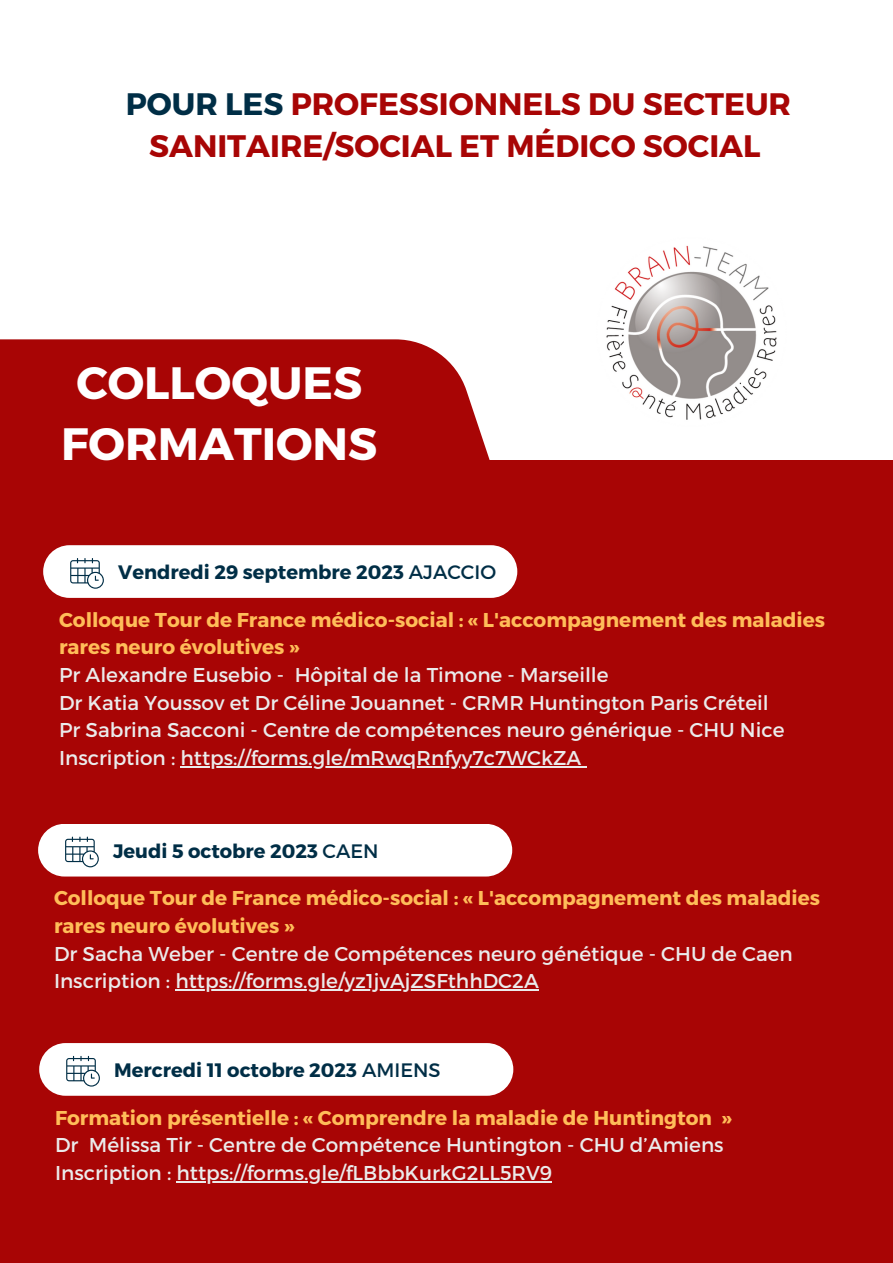
<style>
.page{position:relative;width:893px;height:1263px;background:#fff}
.page>*{position:absolute;margin:0;border:0;box-sizing:border-box;transform-origin:0 0}
.t1{font:700 45.3px "Montserrat";color:#fff}
.t2{font:700 31.05px/41.6px "Montserrat";color:#a80505;text-align:center}
.t3{font:20.02px "Montserrat";color:#ebebeb}
.t4{font:700 20.02px/27.6px "Montserrat";color:#ffbd59}
.t5{font:700 19.42px "Montserrat";color:#002e46}
.s1{color:#002e46}
.s2{font-weight:400}
</style>
<div class="page">
<div style="left:0;top:460px;width:893px;height:803px;background:#a80505"></div>
<div style="left:0;top:339px;width:494px;height:175px;background:#a80505"></div>
<div style="left:43px;top:545px;width:474px;height:53px;background:#fff;border-radius:26px"></div>
<svg style="left:70px;top:558px;width:34px;height:31px"></svg>
<div style="left:38px;top:824px;width:474px;height:52px;background:#fff;border-radius:26px"></div>
<svg style="left:65px;top:837px;width:34px;height:30px"></svg>
<img style="left:606px;top:245px;width:171px;height:175px">
<hr style="left:180px;top:766px;width:401px;height:1px;background:#ebebeb">
<hr style="left:175px;top:989px;width:364px;height:2px;background:#ebebeb">
<div style="left:39px;top:1043px;width:474px;height:53px;background:#fff;border-radius:26px"></div>
<svg style="left:66px;top:1056px;width:34px;height:30px"></svg>
<hr style="left:176px;top:1181px;width:376px;height:2px;background:#ebebeb">
<p class="t2" style="left:126px;top:82px;width:666px"><span class="s1">POUR LES</span> PROFESSIONNELS DU SECTEUR<br>SANITAIRE/SOCIAL ET MÉDICO SOCIAL</p>
<p class="t1" style="left:76px;top:353px;width:287px">COLLOQUES</p>
<p class="t1" style="left:61px;top:414px;width:318px">FORMATIONS</p>
<p class="t5" style="left:118px;top:560px;width:379px">Vendredi 29 septembre 2023 <span class="s2">AJACCIO</span></p>
<p class="t4" style="left:59px;top:605px;width:767px">Colloque Tour de France médico-social : « L'accompagnement des maladies rares neuro évolutives »</p>
<p class="t3" style="left:59px;top:662px;width:551px">Pr Alexandre Eusebio - Hôpital de la Timone - Marseille</p>
<p class="t3" style="left:59px;top:689px;width:711px">Dr Katia Youssov et Dr Céline Jouannet - CRMR Huntington Paris Créteil</p>
<p class="t3" style="left:59px;top:717px;width:727px">Pr Sabrina Sacconi - Centre de compétences neuro générique - CHU Nice</p>
<p class="t3" style="left:59px;top:744px;width:524px">Inscription : https://forms.gle/mRwqRnfyy7c7WCkZA</p>
<p class="t5" style="left:113px;top:838px;width:267px">Jeudi 5 octobre 2023 <span class="s2">CAEN</span></p>
<p class="t4" style="left:54px;top:883px;width:767px">Colloque Tour de France médico-social : « L'accompagnement des maladies rares neuro évolutives »</p>
<p class="t3" style="left:54px;top:940px;width:740px">Dr Sacha Weber - Centre de Compétences neuro génétique - CHU de Caen</p>
<p class="t3" style="left:54px;top:968px;width:486px">Inscription : https://forms.gle/yz1jvAjZSFthhDC2A</p>
<p class="t5" style="left:114px;top:1058px;width:328px">Mercredi 11 octobre 2023 <span class="s2">AMIENS</span></p>
<p class="t4" style="left:55px;top:1103px;width:678px">Formation présentielle : « Comprendre la maladie de Huntington »</p>
<p class="t3" style="left:55px;top:1132px;width:670px">Dr Mélissa Tir - Centre de Compétence Huntington - CHU d’Amiens</p>
<p class="t3" style="left:55px;top:1160px;width:498px">Inscription : https://forms.gle/fLBbbKurkG2LL5RV9</p>
</div>
